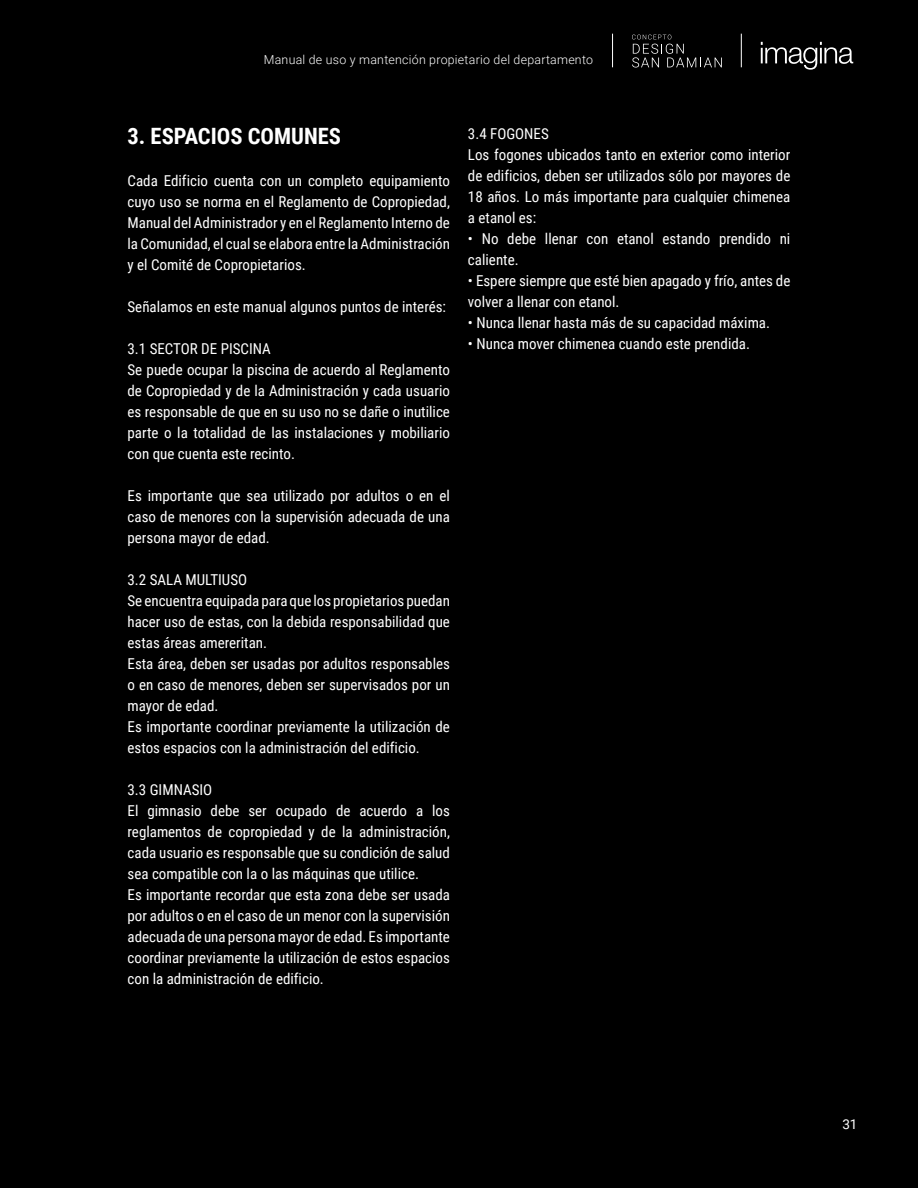
<style>
.page{position:relative;width:918px;height:1188px;background:#000}
.page>*{position:absolute;margin:0;border:0;box-sizing:border-box;transform-origin:0 0}
.t1{font:700 22.5px "Roboto Condensed";color:#fff}
.t2{font:15px/21px "Roboto Condensed";color:#fff}
.t3{font:13.5px "Roboto";color:#fff}
.t4{font:300 12.3px "Roboto";letter-spacing:.02em;color:#fff}
</style>
<div class="page">
<svg style="left:761px;top:42px;width:92px;height:28px"></svg>
<hr style="left:741px;top:34px;width:1px;height:33px;background:#fff">
<hr style="left:612px;top:34px;width:1px;height:33px;background:#fff">
<svg style="left:632px;top:35px;width:90px;height:33px"></svg>
<p class="t4" style="left:264px;top:51px;width:331px">Manual de uso y mantención propietario del departamento</p>
<h1 class="t1" style="left:128px;top:121px;width:215px">3. ESPACIOS COMUNES</h1>
<p class="t2" style="left:128px;top:170px;width:324px;text-align:justify">Cada Edificio cuenta con un completo equipamiento cuyo uso se norma en el Reglamento de Copropiedad, Manual del Administrador y en el Reglamento Interno de la Comunidad, el cual se elabora entre la Administración y el Comité de Copropietarios.</p>
<p class="t2" style="left:128px;top:296px;width:320px">Señalamos en este manual algunos puntos de interés:</p>
<p class="t2" style="left:128px;top:338px;width:324px">3.1 SECTOR DE PISCINA<br>Se puede ocupar la piscina de acuerdo al Reglamento de Copropiedad y de la Administración y cada usuario es responsable de que en su uso no se dañe o inutilice parte o la totalidad de las instalaciones y mobiliario con que cuenta este recinto.</p>
<p class="t2" style="left:128px;top:485px;width:324px;text-align:justify">Es importante que sea utilizado por adultos o en el caso de menores con la supervisión adecuada de una persona mayor de edad.</p>
<p class="t2" style="left:128px;top:569px;width:324px">3.2 SALA MULTIUSO<br>Se encuentra equipada para que los propietarios puedan hacer uso de estas, con la debida responsabilidad que estas áreas amereritan.<br>Esta área, deben ser usadas por adultos responsables o en caso de menores, deben ser supervisados por un mayor de edad.<br>Es importante coordinar previamente la utilización de estos espacios con la administración del edificio.</p>
<p class="t2" style="left:128px;top:779px;width:324px">3.3 GIMNASIO<br>El gimnasio debe ser ocupado de acuerdo a los reglamentos de copropiedad y de la administración, cada usuario es responsable que su condición de salud sea compatible con la o las máquinas que utilice.<br>Es importante recordar que esta zona debe ser usada por adultos o en el caso de un menor con la supervisión adecuada de una persona mayor de edad. Es importante coordinar previamente la utilización de estos espacios con la administración de edificio.</p>
<p class="t2" style="left:468px;top:122px;width:324px">3.4 FOGONES<br>Los fogones ubicados tanto en exterior como interior de edificios, deben ser utilizados sólo por mayores de 18 años. Lo más importante para cualquier chimenea a etanol es:</p>
<p class="t2" style="left:468px;top:227px;width:324px">• No debe llenar con etanol estando prendido ni caliente.</p>
<p class="t2" style="left:468px;top:269px;width:324px">• Espere siempre que esté bien apagado y frío, antes de volver a llenar con etanol.</p>
<p class="t2" style="left:468px;top:311px;width:304px">• Nunca llenar hasta más de su capacidad máxima.</p>
<p class="t2" style="left:468px;top:332px;width:284px">• Nunca mover chimenea cuando este prendida.</p>
<p class="t3" style="left:842px;top:1114px;width:17px">31</p>
</div>
